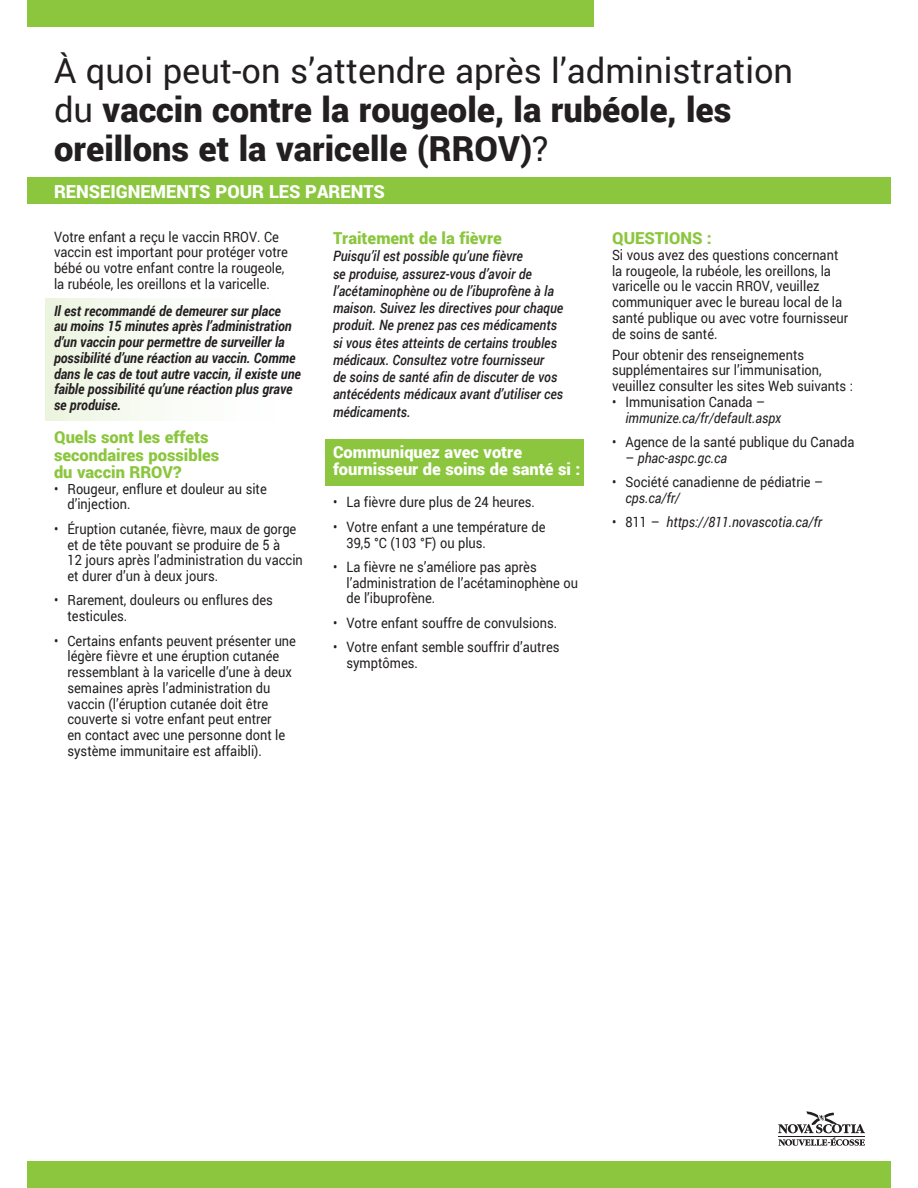
<style>
.page{position:relative;width:918px;height:1188px;background:#fff}
.page>*{position:absolute;margin:0;border:0;box-sizing:border-box;transform-origin:0 0}
.Head{font:900 34.5px/39px "Roboto";color:#231f20}
.Head_Level_2{font:900 18px "Roboto";color:#fff}
.subheads{font:900 16.5px/17.2px "Roboto";color:#8bc63e}
.Subhead_white{font:900 16.5px/17.2px "Roboto";color:#fff}
.text_bullet{font:14.25px/15.8px "Roboto";color:#231f20;scale:.9 1}
.text{font:14.25px/15.8px "Roboto";color:#231f20;scale:.9 1}
.italic{font:italic 500 14.25px/17.2px "Roboto";color:#231f20;scale:.9 1}
.Note{font:italic 700 14.25px/15.8px "Roboto";color:#231f20;scale:.9 1}
.text_bullet-2{font:italic 14.25px/15.8px "Roboto";color:#231f20;scale:.9 1}
.s1{font-weight:400}
.s2{font-style:normal}
.s3{font-style:italic}
</style>
<div class="page">
<div style="left:27px;top:177px;width:864px;height:27px;background:#8bc63e"></div>
<div style="left:27px;top:0;width:567px;height:27px;background:#8bc63e"></div>
<div style="left:27px;top:1161px;width:864px;height:27px;background:#8bc63e"></div>
<div style="left:45px;top:299px;width:262px;height:121px;background:linear-gradient(to right,#eef6e3,#fff)"></div>
<div style="left:325px;top:439px;width:258px;height:47px;background:#8bc63e"></div>
<svg style="left:778px;top:1111px;width:87px;height:35px"></svg>
<p class="Head" style="left:54px;top:50px;width:741px"><span class="s1">À quoi peut-on s’attendre après l’administration du</span> vaccin contre la rougeole, la rubéole, les oreillons et la varicelle (RROV)<span class="s1">?</span></p>
<p class="Head_Level_2" style="left:54px;top:179px;width:332px">RENSEIGNEMENTS POUR LES PARENTS</p>
<p class="text" style="left:54px;top:228px;width:261px">Votre enfant a reçu le vaccin RROV. Ce vaccin est important pour protéger votre bébé ou votre enfant contre la rougeole, la rubéole, les oreillons et la varicelle.</p>
<p class="Note" style="left:54px;top:302px;width:276px">Il est recommandé de demeurer sur place<br>au moins 15 minutes après l’administration d’un vaccin pour permettre de surveiller la possibilité d’une réaction au vaccin. Comme dans le cas de tout autre vaccin, il existe une faible possibilité qu’une réaction plus grave se produise.</p>
<p class="subheads" style="left:54px;top:428px;width:167px">Quels sont les effets secondaires possibles du vaccin RROV?</p>
<p class="text_bullet" style="left:68px;top:480px;width:223px;text-indent:-14px">• Rougeur, enflure et douleur au site d’injection.</p>
<p class="text_bullet" style="left:68px;top:520px;width:263px;text-indent:-14px">• Éruption cutanée, fièvre, maux de gorge et de tête pouvant se produire de 5 à<br>12 jours après l’administration du vaccin et durer d’un à deux jours.</p>
<p class="text_bullet" style="left:68px;top:592px;width:230px;text-indent:-14px">• Rarement, douleurs ou enflures des testicules.</p>
<p class="text_bullet" style="left:68px;top:632px;width:255px;text-indent:-14px">• Certains enfants peuvent présenter une légère fièvre et une éruption cutanée ressemblant à la varicelle d’une à deux semaines après l’administration du vaccin (l’éruption cutanée doit être couverte si votre enfant peut entrer<br>en contact avec une personne dont le système immunitaire est affaibli).</p>
<p class="subheads" style="left:333px;top:229px;width:170px">Traitement de la fièvre</p>
<p class="italic" style="left:333px;top:247px;width:257px">Puisqu’il est possible qu’une fièvre<br>se produise, assurez-vous d’avoir de l’acétaminophène ou de l’ibuprofène à la maison. Suivez les directives pour chaque produit. Ne prenez pas ces médicaments si vous êtes atteints de certains troubles médicaux. Consultez votre fournisseur<br>de soins de santé afin de discuter de vos antécédents médicaux avant d’utiliser ces médicaments.</p>
<p class="Subhead_white" style="left:333px;top:443px;width:249px">Communiquez avec votre fournisseur de soins de santé si :</p>
<p class="text_bullet" style="left:333px;top:494px;width:226px">• La fièvre dure plus de 24 heures.</p>
<p class="text_bullet" style="left:346px;top:518px;width:223px;text-indent:-14px">• Votre enfant a une température de<br>39,5 °C (103 °F) ou plus.</p>
<p class="text_bullet" style="left:346px;top:558px;width:259px;text-indent:-14px">• La fièvre ne s’améliore pas après l’administration de l’acétaminophène ou de l’ibuprofène.</p>
<p class="text_bullet" style="left:333px;top:614px;width:251px">• Votre enfant souffre de convulsions.</p>
<p class="text_bullet" style="left:346px;top:639px;width:238px;text-indent:-14px">• Votre enfant semble souffrir d’autres symptômes.</p>
<p class="subheads" style="left:612px;top:229px;width:101px">QUESTIONS :</p>
<p class="text" style="left:612px;top:246px;width:264px">Si vous avez des questions concernant la rougeole, la rubéole, les oreillons, la varicelle ou le vaccin RROV, veuillez communiquer avec le bureau local de la santé publique ou avec votre fournisseur de soins de santé.</p>
<p class="text" style="left:612px;top:346px;width:269px">Pour obtenir des renseignements supplémentaires sur l’immunisation, veuillez consulter les sites Web suivants :</p>
<p class="text_bullet-2" style="left:626px;top:394px;width:175px;text-indent:-14px"><span class="s2">• Immunisation Canada – </span>immunize.ca/fr/default.aspx</p>
<p class="text_bullet" style="left:612px;top:434px;width:271px">• Agence de la santé publique du Canada</p>
<p class="text_bullet-2" style="left:626px;top:449px;width:114px"><span class="s2">–</span> phac-aspc.gc.ca</p>
<p class="text_bullet" style="left:626px;top:474px;width:221px;text-indent:-14px">• Société canadienne de pédiatrie – <span class="s3">cps.ca/fr/</span></p>
<p class="text_bullet-2" style="left:612px;top:514px;width:235px"><span class="s2">• 811 –</span> https://811.novascotia.ca/fr</p>
</div>
